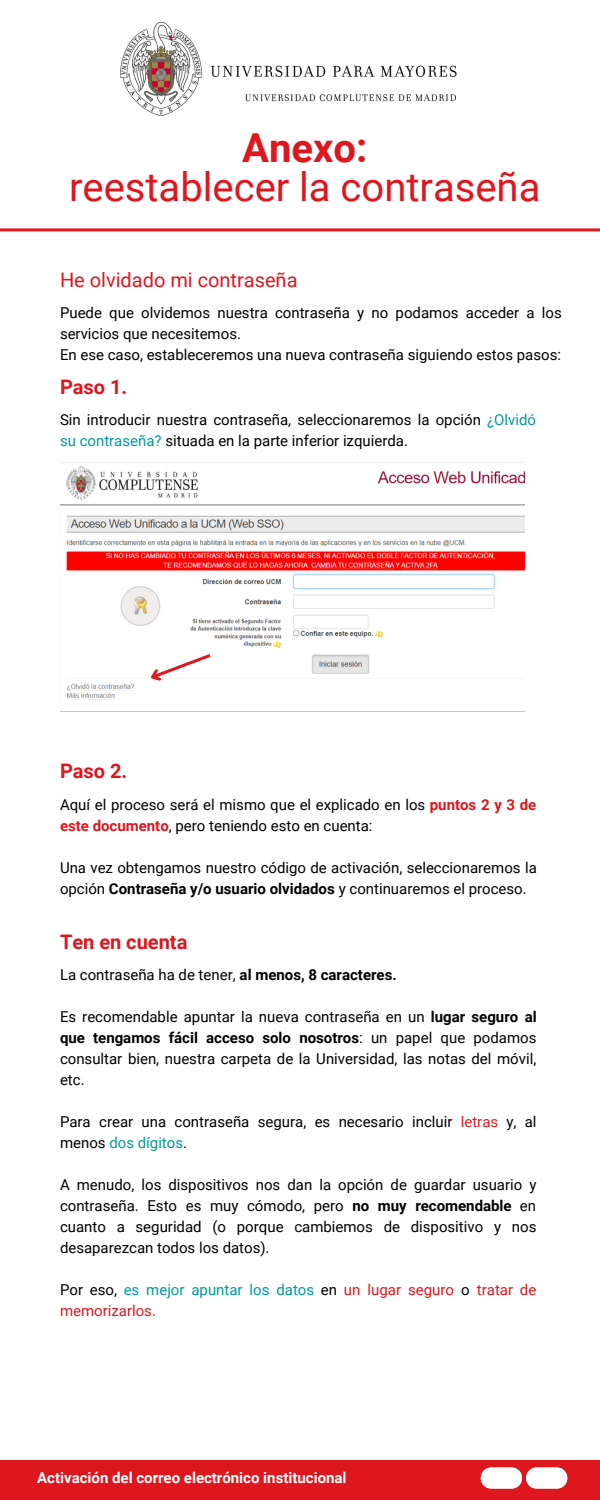
<style>
.page{position:relative;width:600px;height:1500px;background:#fff}
.page>*{position:absolute;margin:0;border:0;box-sizing:border-box;transform-origin:0 0}
.t1{font:40px "Roboto";color:#de171f}
.t2{font:700 40px "Roboto";color:#de171f}
.t3{font:700 20px "Roboto";color:#de171f}
.t4{font:20px "Roboto";color:#de171f}
.t5{font:15px/21px "Roboto";color:#000}
.t6{font:15px/21px "Roboto";color:#de171f}
.t7{font:700 15px "Roboto";color:#fff}
.s1{color:#03989e}
.s2{font-weight:700;color:#de171f}
.s3{font-weight:700}
.s4{color:#de171f}
.s5{color:#000}
</style>
<div class="page">
<div style="left:0;top:1460px;width:600px;height:40px;background:#de171f"></div>
<hr style="left:0;top:228px;width:600px;height:3px;background:#de171f">
<svg style="left:481px;top:1468px;width:86px;height:21px;background:#faddde"></svg>
<img style="left:60px;top:462px;width:465px;height:238px">
<svg style="left:145px;top:652px;width:69px;height:35px"></svg>
<img style="left:121px;top:22px;width:336px;height:94px">
<h1 class="t2" style="left:242px;top:125px;width:127px">Anexo:</h1>
<h1 class="t1" style="left:69px;top:164px;width:473px">reestablecer la contraseña</h1>
<h2 class="t4" style="left:60px;top:268px;width:239px">He olvidado mi contraseña</h2>
<p class="t5" style="left:60px;top:302px;width:503px">Puede que olvidemos nuestra contraseña y no podamos acceder a los servicios que necesitemos.<br>En ese caso, estableceremos una nueva contraseña siguiendo estos pasos:</p>
<h2 class="t3" style="left:60px;top:375px;width:69px">Paso 1.</h2>
<p class="t5" style="left:60px;top:410px;width:478px">Sin introducir nuestra contraseña, seleccionaremos la opción <span class="s1">¿Olvidó su contraseña?</span> situada en la parte inferior izquierda.</p>
<h2 class="t3" style="left:60px;top:760px;width:69px">Paso 2.</h2>
<p class="t5" style="left:60px;top:794px;width:478px">Aquí el proceso será el mismo que el explicado en los <span class="s2">puntos 2 y 3 de este documento</span>, pero teniendo esto en cuenta:</p>
<p class="t5" style="left:60px;top:857px;width:478px">Una vez obtengamos nuestro código de activación, seleccionaremos la opción <span class="s3">Contraseña y/o usuario olvidados</span> y continuaremos el proceso.</p>
<h2 class="t3" style="left:60px;top:930px;width:129px">Ten en cuenta</h2>
<p class="t5" style="left:60px;top:965px;width:338px">La contraseña ha de tener, <span class="s3">al menos, 8 caracteres.</span></p>
<p class="t5" style="left:60px;top:1007px;width:478px;text-align:justify">Es recomendable apuntar la nueva contraseña en un <span class="s3">lugar seguro al que tengamos fácil acceso solo nosotros</span>: un papel que podamos consultar bien, nuestra carpeta de la Universidad, las notas del móvil, etc.</p>
<p class="t5" style="left:60px;top:1112px;width:478px">Para crear una contraseña segura, es necesario incluir <span class="s4">letras</span> y, al menos <span class="s1">dos dígitos</span>.</p>
<p class="t5" style="left:60px;top:1175px;width:478px;text-align:justify">A menudo, los dispositivos nos dan la opción de guardar usuario y contraseña. Esto es muy cómodo, pero <span class="s3">no muy recomendable</span> en cuanto a seguridad (o porque cambiemos de dispositivo y nos desaparezcan todos los datos).</p>
<p class="t6" style="left:60px;top:1280px;width:478px"><span class="s5">Por eso,</span> <span class="s1">es mejor apuntar los datos</span> <span class="s5">en</span> un lugar seguro <span class="s5">o</span> tratar de memorizarlos.</p>
<p class="t7" style="left:37px;top:1469px;width:311px">Activación del correo electrónico institucional</p>
</div>
